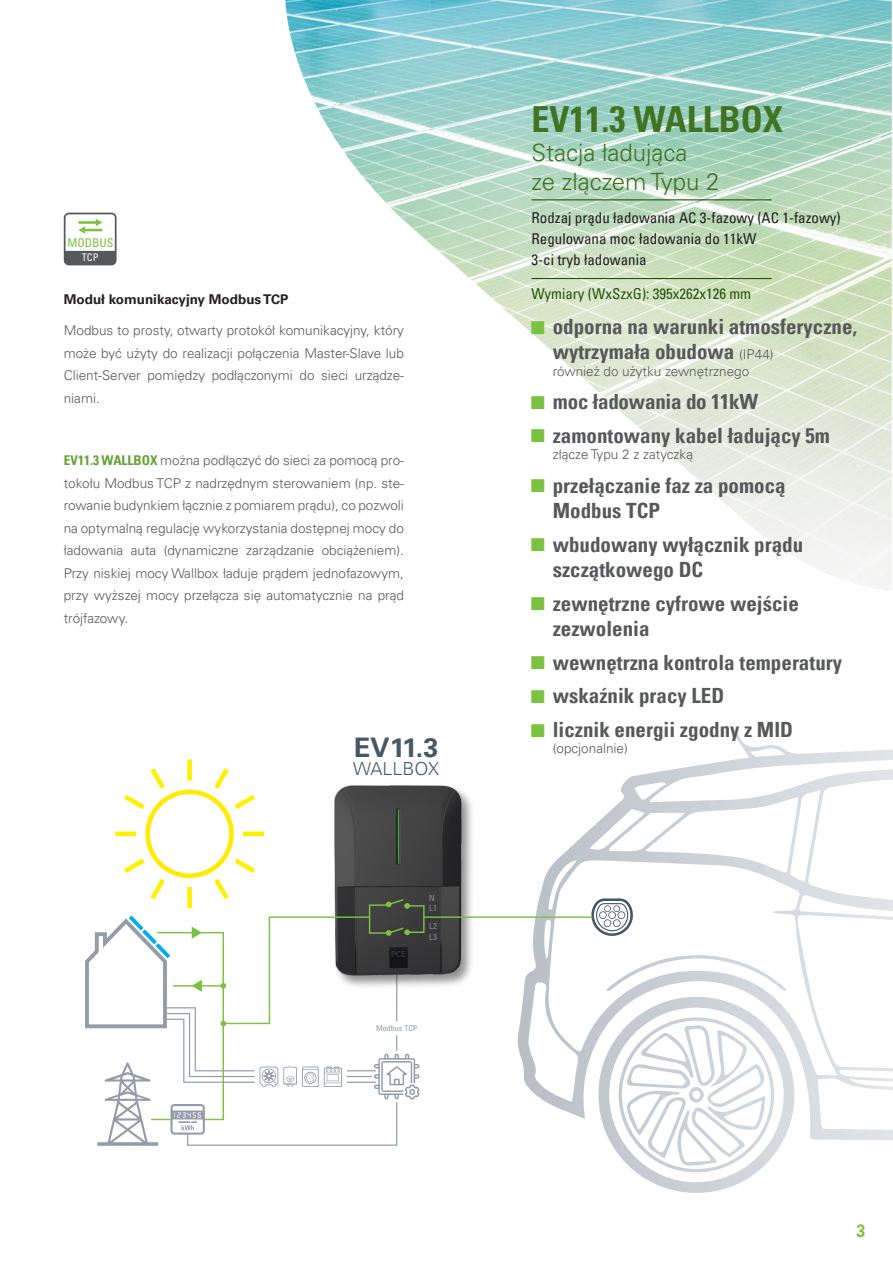
<style>
.page{position:relative;width:893px;height:1263px;background:#fff}
.page>*{position:absolute;margin:0;border:0;box-sizing:border-box;transform-origin:0 0}
.t1{font:700 condensed 36px "Univers LT Pro";color:#407322}
.t2{font:700 27px "Univers LT Pro 65";color:#475865}
.t3{font:300 24px "Univers LT Pro 45";color:#407322}
.t4{font:700 condensed 21px/25.2px "Univers LT Pro";color:#57585a}
.t5{font:300 18px "Univers LT Pro 45";color:#475865}
.t6{font:700 18px "Univers LT Pro 65";color:#7bc142;scale:.9 1}
.t7{font:condensed 15px "Univers LT Pro";color:#231f20}
.t8{font:condensed 15px "Univers LT Pro";color:#26540e}
.t9{font:300 13.5px/22.5px "Univers LT Pro 45";color:#57585a;text-align:justify}
.t10{font:700 13.5px "Univers LT Pro 65";color:#231f20}
.t11{font:condensed 12px "Univers LT Pro";color:#7bc142}
.t12{font:condensed 10.5px "Univers LT Pro";color:#fff}
.t13{font:condensed 8.55px "Univers LT Pro";color:#828d99}
.t14{font:condensed 8.1px "Univers LT Pro";color:#949ca8}
.s1{font-family:"Univers LT Pro";font-weight:700;font-stretch:condensed;color:#65a235}
.s2{font-family:"Univers LT Pro 45";font-weight:300;font-stretch:normal;font-size:13.5px}
</style>
<div class="page">
<img style="left:285px;top:0;width:607px;height:588px">
<img style="left:420px;top:785px;width:52px;height:201px">
<svg style="left:517px;top:728px;width:376px;height:412px"></svg>
<div style="left:406px;top:905px;width:19px;height:28px;border:1px solid #7bc142"></div>
<svg style="left:589px;top:898px;width:45px;height:38px"></svg>
<hr style="left:424px;top:916px;width:168px;height:2px;background:#7bc142">
<svg style="left:64px;top:213px;width:53px;height:52px"></svg>
<hr style="left:531px;top:199px;width:241px;height:1px;background:#26540e">
<hr style="left:531px;top:278px;width:241px;height:1px;background:#26540e">
<svg style="left:85px;top:759px;width:335px;height:387px"></svg>
<svg style="left:531px;top:321px;width:13px;height:13px"></svg>
<svg style="left:531px;top:396px;width:13px;height:13px"></svg>
<svg style="left:531px;top:429px;width:13px;height:13px"></svg>
<svg style="left:531px;top:479px;width:13px;height:13px"></svg>
<svg style="left:531px;top:538px;width:13px;height:13px"></svg>
<svg style="left:531px;top:728px;width:13px;height:8px"></svg>
<p class="t11" style="left:67px;top:236px;width:47px">MODBUS</p>
<p class="t12" style="left:82px;top:251px;width:18px">TCP</p>
<p class="t10" style="left:64px;top:290px;width:226px">Moduł komunikacyjny Modbus TCP</p>
<p class="t9" style="left:64px;top:319px;width:342px">Modbus to prosty, otwarty protokół komunikacyjny, który może być użyty do realizacji połączenia Master-Slave lub Client-Server pomiędzy podłączonymi do sieci urządze&shy;niami.</p>
<p class="t9" style="left:64px;top:449px;width:342px"><span class="s1">EV11.3 WALLBOX</span> można podłączyć do sieci za pomocą pro&shy;tokołu Modbus TCP z nadrzędnym sterowaniem (np. ste&shy;rowanie budynkiem łącznie z pomiarem prądu), co pozwoli na optymalną regulację wykorzystania dostępnej mocy do ładowania auta (dynamiczne zarządzanie obciążeniem).<br>Przy niskiej mocy Wallbox ładuje prądem jednofazowym, przy wyższej mocy przełącza się automatycznie na prąd trójfazowy.</p>
<p class="t2" style="left:354px;top:729px;width:86px">EV11.3</p>
<p class="t5" style="left:353px;top:757px;width:87px">WALLBOX</p>
<p class="t13" style="left:429px;top:892px;width:7px">N</p>
<p class="t13" style="left:429px;top:903px;width:9px">L1</p>
<p class="t13" style="left:429px;top:921px;width:9px">L2</p>
<p class="t13" style="left:429px;top:931px;width:9px">L3</p>
<p class="t14" style="left:376px;top:1023px;width:43px">Modbus TCP</p>
<p class="t1" style="left:531px;top:97px;width:253px">EV11.3 WALLBOX</p>
<p class="t3" style="left:531px;top:137px;width:157px">Stacja ładująca</p>
<p class="t3" style="left:531px;top:166px;width:190px">ze złączem Typu 2</p>
<p class="t7" style="left:531px;top:208px;width:311px">Rodzaj prądu ładowania AC 3-fazowy (AC 1-fazowy)</p>
<p class="t7" style="left:531px;top:229px;width:226px">Regulowana moc ładowania do 11kW</p>
<p class="t7" style="left:531px;top:250px;width:116px">3-ci tryb ładowania</p>
<p class="t8" style="left:531px;top:285px;width:221px">Wymiary (WxSzxG): 395x262x126 mm</p>
<p class="t4" style="left:553px;top:314px;width:306px">odporna na warunki atmosferyczne, wytrzymała obudowa <span class="s2">(IP44)</span></p>
<p class="t9" style="left:553px;top:359px;width:198px">również do użytku zewnętrznego</p>
<p class="t4" style="left:553px;top:389px;width:207px">moc ładowania do 11kW</p>
<p class="t4" style="left:553px;top:423px;width:279px">zamontowany kabel ładujący 5m</p>
<p class="t9" style="left:553px;top:443px;width:142px">złącze Typu 2 z zatyczką</p>
<p class="t4" style="left:553px;top:472px;width:234px">przełączanie faz za pomocą<br>Modbus TCP</p>
<p class="t4" style="left:553px;top:531px;width:252px">wbudowany wyłącznik prądu szczątkowego DC</p>
<p class="t4" style="left:553px;top:590px;width:248px">zewnętrzne cyfrowe wejście zezwolenia</p>
<p class="t4" style="left:553px;top:649px;width:291px">wewnętrzna kontrola temperatury</p>
<p class="t4" style="left:553px;top:683px;width:173px">wskaźnik pracy LED</p>
<p class="t4" style="left:553px;top:717px;width:242px">licznik energii zgodny z MID</p>
<p class="t9" style="left:553px;top:737px;width:77px">(opcjonalnie)</p>
<p class="t6" style="left:857px;top:1218px;width:12px">3</p>
</div>
